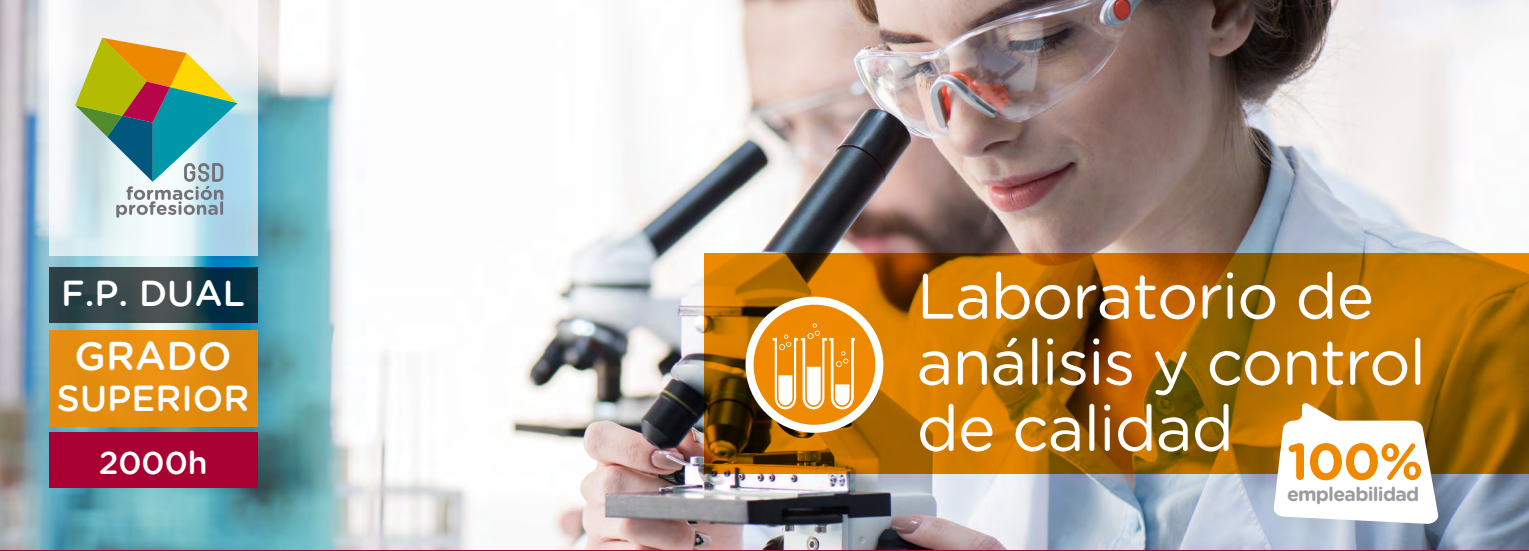
<style>
.page{position:relative;width:1529px;height:551px;background:#fff}
.page>*{position:absolute;margin:0;border:0;box-sizing:border-box;transform-origin:0 0}
.t1{font:64px/66px "Gotham Rounded";letter-spacing:-.02em;color:#fff}
.t2{font:700 51.4px "Gotham Rounded";color:#ef8a00}
.t3{font:500 40px "Gotham Rounded";color:#fff}
.t4{font:500 36px "Gotham Rounded";color:#fff}
.t5{font:500 32px "Gotham Rounded";color:#fff}
.t6{font:700 19.6px "Gotham Rounded";letter-spacing:-.04em;color:#9d9ba0}
</style>
<div class="page">
<hr style="left:0;top:549px;width:1529px;height:1px;background:#a90034">
<img style="left:0;top:0;width:1529px;height:549px">
<svg style="left:49px;top:0;width:208px;height:255px;fill:#f0f1f2"></svg>
<svg style="left:75px;top:38px;width:162px;height:179px;background:#a4b99b"></svg>
<hr style="left:220px;top:201px;width:3px;height:14px;background:#737277">
<div style="left:49px;top:330px;width:208px;height:96px;background:#e48d10"></div>
<div style="left:49px;top:432px;width:208px;height:55px;background:#a90034"></div>
<svg style="left:49px;top:267px;width:208px;height:56px;background:#2b4149"></svg>
<svg style="left:704px;top:253px;width:825px;height:220px;background:#a96500"></svg>
<svg style="left:749px;top:300px;width:130px;height:128px;fill:#ef8a00"></svg>
<div style="left:745px;top:296px;width:138px;height:136px;border:8px solid #fff;border-radius:50%"></div>
<svg style="left:772px;top:323px;width:83px;height:86px"></svg>
<svg style="left:1273px;top:402px;width:166px;height:121px"></svg>
<p class="t4" style="left:61px;top:272px;width:185px">F.P. DUAL</p>
<p class="t1" style="left:916px;top:262px;width:511px">Laboratorio de análisis y control de calidad</p>
<p class="t3" style="left:75px;top:333px;width:159px">GRADO</p>
<p class="t4" style="left:57px;top:378px;width:194px">SUPERIOR</p>
<p class="t5" style="left:99px;top:444px;width:110px">2000h</p>
<p class="t2" style="left:1287px;top:423px;width:138px">100%</p>
<p class="t6" style="left:1287px;top:479px;width:134px">empleabilidad</p>
</div>
